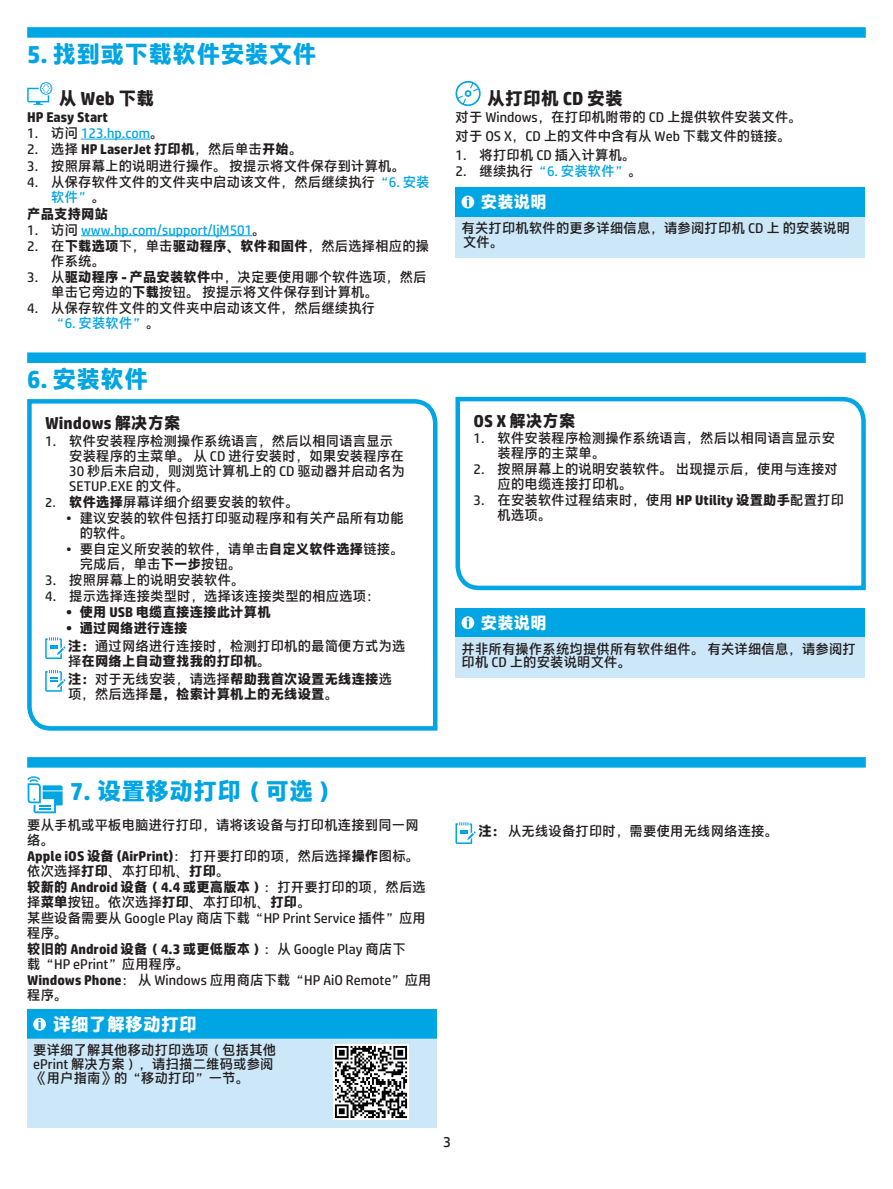
<style>
.page{position:relative;width:893px;height:1189px;background:#fff}
.page>*{position:absolute;margin:0;border:0;box-sizing:border-box;transform-origin:0 0}
.t1{font:700 24px "HP Simplified Hans";color:#00a5e3}
.t2{font:700 18px "HP Simplified Hans";color:#231f20}
.t3{font:700 18px "HP Simplified Hans";color:#fff}
.t4{font:700 16.5px "HP Simplified Hans";color:#231f20}
.t5{font:700 16.5px "HP Simplified Hans";color:#fff}
.t6{font:15px "HP Simplified";color:#231f20}
.t7{font:13.5px/15px "HP Simplified Hans";color:#231f20}
.t8{font:700 13.5px/17.7px "HP Simplified Hans";color:#231f20}
.t9{font:13.5px "HP Simplified Hans";color:#00a5e3}
.s1{color:#231f20}
.s2{font-weight:400}
.s3{color:#00a5e3}
.s4{font-weight:700}
.s5{font-family:"HP Simplified"}
.s6{font-family:"HP Simplified";font-weight:700}
</style>
<div class="page">
<div style="left:27px;top:352px;width:838px;height:11px;background:#00a5e3"></div>
<svg style="left:27px;top:399px;width:411px;height:332px"></svg>
<svg style="left:455px;top:396px;width:411px;height:195px"></svg>
<div style="left:27px;top:757px;width:838px;height:10px;background:#00a5e3"></div>
<div style="left:27px;top:27px;width:838px;height:11px;background:#00a5e3"></div>
<hr style="left:81px;top:139px;width:69px;height:1px;background:#00a5e3">
<hr style="left:81px;top:235px;width:171px;height:1px;background:#00a5e3">
<svg style="left:27px;top:82px;width:25px;height:23px"></svg>
<svg style="left:455px;top:81px;width:25px;height:25px"></svg>
<div style="left:455px;top:187px;width:410px;height:30px;background:#00a5e3"></div>
<div style="left:455px;top:217px;width:410px;height:40px;background:#cbe7f8"></div>
<svg style="left:461px;top:196px;width:13px;height:12px"></svg>
<div style="left:27px;top:1009px;width:410px;height:29px;background:#00a5e3"></div>
<div style="left:27px;top:1038px;width:410px;height:89px;background:#cbe7f8"></div>
<svg style="left:33px;top:1017px;width:13px;height:13px"></svg>
<img style="left:333px;top:1044px;width:75px;height:75px">
<svg style="left:27px;top:776px;width:36px;height:37px"></svg>
<svg style="left:455px;top:822px;width:20px;height:22px"></svg>
<div style="left:455px;top:608px;width:410px;height:29px;background:#00a5e3"></div>
<div style="left:455px;top:637px;width:410px;height:41px;background:#cbe7f8"></div>
<svg style="left:461px;top:616px;width:13px;height:13px"></svg>
<h1 class="t1" style="left:27px;top:41px;width:291px">5. 找到或下载软件安装文件</h1>
<h2 class="t2" style="left:59px;top:87px;width:97px">从 Web 下载</h2>
<p class="t8" style="left:27px;top:108px;width:82px">HP Easy Start</p>
<p class="t9" style="left:27px;top:126px;width:138px"><span class="s1">1. 访问</span> 123.hp.com<span class="s1">。</span></p>
<p class="t8" style="left:27px;top:140px;width:277px"><span class="s2">2. 选择</span> HP LaserJet 打印机<span class="s2">，然后单击</span>开始<span class="s2">。</span></p>
<p class="t7" style="left:27px;top:158px;width:379px">3. 按照屏幕上的说明进行操作。 按提示将文件保存到计算机。</p>
<p class="t7" style="left:51px;top:174px;width:380px;text-indent:-24px">4. 从保存软件文件的文件夹中启动该文件，然后继续执行<span class="s3">“6. 安装软件”</span>。</p>
<p class="t8" style="left:27px;top:205px;width:82px">产品支持网站</p>
<p class="t9" style="left:27px;top:223px;width:240px"><span class="s1">1. 访问</span> www.hp.com/support/ljM501<span class="s1">。</span></p>
<p class="t7" style="left:51px;top:239px;width:380px;text-indent:-24px">2. 在<span class="s4">下载选项</span>下，单击<span class="s4">驱动程序、软件和固件</span>，然后选择相应的操作系统。</p>
<p class="t7" style="left:51px;top:270px;width:377px;text-indent:-24px">3. 从<span class="s4">驱动程序 - 产品安装软件</span>中，决定要使用哪个软件选项，然后单击它旁边的<span class="s4">下载</span>按钮。 按提示将文件保存到计算机。</p>
<p class="t7" style="left:51px;top:301px;width:326px;text-indent:-24px">4. 从保存软件文件的文件夹中启动该文件，然后继续执行<span class="s3">“6. 安装软件”</span>。</p>
<h1 class="t1" style="left:27px;top:365px;width:123px">6. 安装软件</h1>
<p class="t4" style="left:45px;top:414px;width:137px">Windows 解决方案</p>
<p class="t7" style="left:69px;top:433px;width:338px;text-indent:-24px">1. 软件安装程序检测操作系统语言，然后以相同语言显示安装程序的主菜单。 从 CD 进行安装时，如果安装程序在<br>30 秒后未启动，则浏览计算机上的 CD 驱动器并启动名为<br>SETUP.EXE 的文件。</p>
<p class="t7" style="left:45px;top:494px;width:255px"><span class="s5">2.</span> <span class="s4">软件选择</span>屏幕详细介绍要安装的软件。</p>
<p class="t7" style="left:80px;top:510px;width:325px;text-indent:-14px"><span class="s5">•</span> 建议安装的软件包括打印驱动程序和有关产品所有功能的软件。</p>
<p class="t7" style="left:80px;top:541px;width:325px;text-indent:-14px"><span class="s5">•</span> 要自定义所安装的软件，请单击<span class="s4">自定义软件选择</span>链接。完成后，单击<span class="s4">下一步</span>按钮。</p>
<p class="t7" style="left:45px;top:572px;width:201px">3. 按照屏幕上的说明安装软件。</p>
<p class="t7" style="left:45px;top:588px;width:336px">4. 提示选择连接类型时，选择该连接类型的相应选项：</p>
<p class="t8" style="left:66px;top:603px;width:206px"><span class="s5">•</span> 使用 USB 电缆直接连接此计算机</p>
<p class="t7" style="left:66px;top:619px;width:341px;line-height:17.7px"><span class="s6">•</span> <span class="s4">通过网络进行连接<br>注：</span>通过网络进行连接时，检测打印机的最简便方式为选</p>
<p class="t8" style="left:68px;top:652px;width:326px"><span class="s2">择</span>在网络上自动查找我的打印机<span class="s2">。<br></span>注：<span class="s2">对于无线安装，请选择</span>帮助我首次设置无线连接<span class="s2">选</span></p>
<p class="t8" style="left:68px;top:684px;width:272px"><span class="s2">项，然后选择</span>是，检索计算机上的无线设置<span class="s2">。</span></p>
<h2 class="t2" style="left:487px;top:87px;width:137px">从打印机 CD 安装</h2>
<p class="t7" style="left:455px;top:108px;width:348px;line-height:18.8px">对于 Windows，在打印机附带的 CD 上提供软件安装文件。对于 OS X，CD 上的文件中含有从 Web 下载文件的链接。</p>
<p class="t7" style="left:455px;top:147px;width:182px">1. 将打印机 CD 插入计算机。</p>
<p class="t9" style="left:455px;top:164px;width:188px"><span class="s1">2. 继续执行</span>“6. 安装软件”<span class="s1">。</span></p>
<p class="t5" style="left:481px;top:193px;width:67px">安装说明</p>
<p class="t7" style="left:461px;top:221px;width:390px;line-height:14.2px">有关打印机软件的更多详细信息，请参阅打印机 CD 上 的安装说明文件。</p>
<p class="t4" style="left:473px;top:411px;width:104px">OS X 解决方案</p>
<p class="t7" style="left:497px;top:431px;width:339px;text-indent:-24px">1. 软件安装程序检测操作系统语言，然后以相同语言显示安装程序的主菜单。</p>
<p class="t7" style="left:497px;top:462px;width:342px;text-indent:-24px">2. 按照屏幕上的说明安装软件。 出现提示后，使用与连接对应的电缆连接打印机。</p>
<p class="t7" style="left:497px;top:493px;width:348px;text-indent:-24px">3. 在安装软件过程结束时，使用 <span class="s4">HP Utility 设置助手</span>配置打印机选项。</p>
<p class="t5" style="left:481px;top:613px;width:67px">安装说明</p>
<p class="t7" style="left:461px;top:642px;width:396px;line-height:13.5px">并非所有操作系统均提供所有软件组件。 有关详细信息，请参阅打印机 CD 上的安装说明文件。</p>
<h1 class="t1" style="left:70px;top:777px;width:269px">7. 设置移动打印（可选）</h1>
<p class="t7" style="left:27px;top:817px;width:406px;line-height:15.5px">要从手机或平板电脑进行打印，请将该设备与打印机连接到同一网络。<br><span class="s4">Apple iOS 设备 (AirPrint)</span>： 打开要打印的项，然后选择<span class="s4">操作</span>图标。依次选择<span class="s4">打印</span>、本打印机、<span class="s4">打印</span>。<br><span class="s4">较新的 Android 设备（4.4 或更高版本）</span>：打开要打印的项，然后选择<span class="s4">菜单</span>按钮。依次选择<span class="s4">打印</span>、本打印机、<span class="s4">打印</span>。<br>某些设备需要从 Google Play 商店下载“HP Print Service 插件”应用程序。<br><span class="s4">较旧的 Android 设备（4.3 或更低版本）</span>：从 Google Play 商店下载“HP ePrint”应用程序。<br><span class="s4">Windows Phone</span>： 从 Windows 应用商店下载“HP AiO Remote”应用程序。</p>
<h2 class="t3" style="left:53px;top:1013px;width:146px">详细了解移动打印</h2>
<p class="t7" style="left:33px;top:1042px;width:244px;line-height:14.2px">要详细了解其他移动打印选项（包括其他ePrint 解决方案），请扫描二维码或参阅《用户指南》的“移动打印”一节。</p>
<p class="t6" style="left:443px;top:1131px;width:10px">3</p>
<p class="t7" style="left:478px;top:823px;width:301px"><span class="s4">注：</span> 从无线设备打印时，需要使用无线网络连接。</p>
</div>
